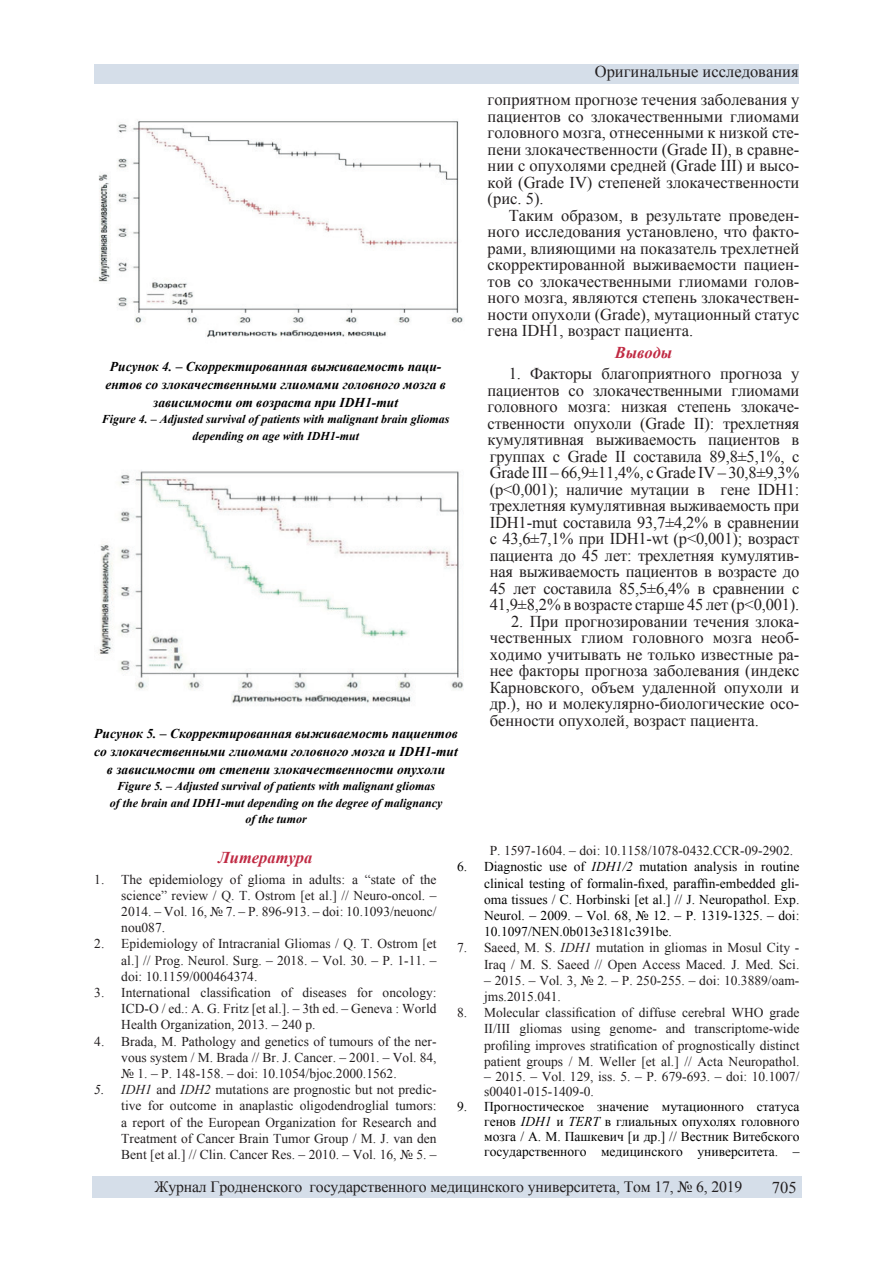
<style>
.page{position:relative;width:893px;height:1263px;background:#fff}
.page>*{position:absolute;margin:0;border:0;box-sizing:border-box;transform-origin:0 0}
.t1{font:16.5px/16.5px "Times New Roman";color:#231f20;text-align:justify}
.t2{font:italic 700 16.5px "Times New Roman";color:#c02a43}
.t3{font:15.75px "Times New Roman";letter-spacing:-.01em;color:#231f20}
.t4{font:13.5px/16.2px "Times New Roman";color:#231f20;text-align:justify}
.t5{font:13.5px/16.2px "Times New Roman";color:#000001;text-align:justify}
.t6{font:italic 700 13.5px/18px "Times New Roman";color:#000001;text-align:center}
.t7{font:italic 700 12px/16.5px "Times New Roman";color:#000001;text-align:center}
.s1{font-style:italic}
</style>
<div class="page">
<div style="left:94px;top:65px;width:705px;height:19px;background:#d5dee9"></div>
<div style="left:92px;top:1176px;width:709px;height:22px;background:#d5dee9"></div>
<img style="left:98px;top:120px;width:365px;height:218px">
<img style="left:98px;top:470px;width:366px;height:234px">
<p class="t1" style="left:595px;top:63px;width:205px">Оригинальные исследования</p>
<p class="t1" style="left:488px;top:91px;width:313px">гоприятном прогнозе течения заболевания у пациентов со злокачественными глиомами головного мозга, отнесенными к низкой сте&shy;пени злокачественности (Grade II), в сравне&shy;нии с опухолями средней (Grade III) и высо&shy;кой (Grade IV) степеней злокачественности (рис. 5).</p>
<p class="t1" style="left:488px;top:206px;width:313px;text-indent:21px">Таким образом, в результате проведен&shy;ного исследования установлено, что факто&shy;рами, влияющими на показатель трехлетней скорректированной выживаемости пациен&shy;тов со злокачественными глиомами голов&shy;ного мозга, являются степень злокачествен&shy;ности опухоли (Grade), мутационный статус гена IDH1, возраст пациента.</p>
<p class="t2" style="left:615px;top:341px;width:59px">Выводы</p>
<p class="t1" style="left:488px;top:365px;width:313px;text-indent:21px">1. Факторы благоприятного прогноза у пациентов со злокачественными глиомами головного мозга: низкая степень злокаче&shy;ственности опухоли (Grade II): трехлетняя кумулятивная выживаемость пациентов в группах с Grade II составила 89,8±5,1%, с Grade III – 66,9±11,4%, с Grade IV – 30,8±9,3% (p&lt;0,001); наличие мутации в гене IDH1: трехлетняя кумулятивная выживаемость при IDH1-mut составила 93,7±4,2% в сравнении с 43,6±7,1% при IDH1-wt (р&lt;0,001); возраст пациента до 45 лет: трехлетняя кумулятив&shy;ная выживаемость пациентов в возрасте до 45 лет составила 85,5±6,4% в сравнении с 41,9±8,2% в возрасте старше 45 лет (р&lt;0,001).</p>
<p class="t1" style="left:490px;top:612px;width:311px;text-indent:21px">2. При прогнозировании течения злока&shy;чественных глиом головного мозга необ&shy;ходимо учитывать не только известные ра&shy;нее факторы прогноза заболевания (индекс Карновского, объем удаленной опухоли и др.), но и молекулярно-биологические осо&shy;бенности опухолей, возраст пациента.</p>
<p class="t6" style="left:105px;top:357px;width:342px">Рисунок 4. – Скорректированная выживаемость паци&shy;ентов со злокачественными глиомами головного мозга в зависимости от возраста при IDH1-mut</p>
<p class="t7" style="left:102px;top:410px;width:349px">Figure 4. – Adjusted survival of patients with malignant brain gliomas depending on age with IDH1-mut</p>
<p class="t6" style="left:94px;top:724px;width:365px">Рисунок 5. – Скорректированная выживаемость пациентов со злокачественными глиомами головного мозга и IDH1-mut в зависимости от степени злокачественности опухоли</p>
<p class="t7" style="left:110px;top:777px;width:334px">Figure 5. – Adjusted survival of patients with malignant gliomas<br>of the brain and IDH1-mut depending on the degree of malignancy of the tumor</p>
<p class="t2" style="left:219px;top:846px;width:95px">Литература</p>
<p class="t4" style="left:121px;top:871px;width:317px;text-indent:-27px">1. The epidemiology of glioma in adults: a “state of the science” review / Q. T. Ostrom [et al.] // Neuro-оncol. – 2014. – Vol. 16, № 7. – P. 896-913. – doi: 10.1093/neuonc/ nou087.</p>
<p class="t4" style="left:121px;top:935px;width:317px;text-indent:-27px">2. Epidemiology of Intracranial Gliomas / Q. T. Ostrom [et al.] // Prog. Neurol. Surg. – 2018. – Vol. 30. – P. 1-11. – doi: 10.1159/000464374.</p>
<p class="t4" style="left:121px;top:984px;width:317px;text-indent:-27px">3. International classification of diseases for oncology:<br>ICD-O / ed.: A. G. Fritz [et al.]. – 3th ed. – Geneva : World Health Organization, 2013. – 240 р.</p>
<p class="t4" style="left:121px;top:1033px;width:317px;text-indent:-27px">4. Brada, M. Pathology and genetics of tumours of the ner&shy;vous system / M. Brada // Br. J. Cancer. – 2001. – Vol. 84, № 1. – P. 148-158. – doi: 10.1054/bjoc.2000.1562.</p>
<p class="t4" style="left:121px;top:1081px;width:317px;text-indent:-27px"><span class="s1">5. IDH1</span> and <span class="s1">IDH2</span> mutations are prognostic but not predic&shy;tive for outcome in anaplastic oligodendroglial tumors: a report of the European Organization for Research and Treatment of Cancer Brain Tumor Group / M. J. van den Bent [et al.] // Clin. Cancer Res. – 2010. – Vol. 16, № 5. –</p>
<p class="t4" style="left:490px;top:842px;width:305px">P. 1597-1604. – doi: 10.1158/1078-0432.CCR-09-2902.</p>
<p class="t5" style="left:484px;top:858px;width:317px;text-indent:-27px">6. Diagnostic use of <span class="s1">IDH1/2</span> mutation analysis in routine clinical testing of formalin-fixed, paraffin-embedded gli&shy;oma tissues / C. Horbinski [et al.] // J. Neuropathol. Exp.<br>Neurol. – 2009. – Vol. 68, № 12. – P. 1319-1325. – doi:<br>10.1097/NEN.0b013e3181c391be.</p>
<p class="t4" style="left:457px;top:939px;width:344px;text-align:right">7. Saeed, M. S. <span class="s1">IDH1</span> mutation in gliomas in Mosul City -<br>Iraq / M. S. Saeed // Open Access Maced. J. Med. Sci.</p>
<p class="t4" style="left:484px;top:972px;width:317px">– 2015. – Vol. 3, № 2. – P. 250-255. – doi: 10.3889/oam&shy;jms.2015.041.</p>
<p class="t4" style="left:484px;top:1004px;width:317px;text-indent:-27px">8. Molecular classification of diffuse cerebral WHO grade II/III gliomas using genome- and transcriptome-wide profiling improves stratification of prognostically distinct patient groups / M. Weller [et al.] // Acta Neuropathol.</p>
<p class="t4" style="left:484px;top:1068px;width:317px;line-height:15px">– 2015. – Vol. 129, iss. 5. – P. 679-693. – doi: 10.1007/ s00401-015-1409-0.</p>
<p class="t5" style="left:484px;top:1098px;width:317px;line-height:15px;text-indent:-27px">9. Прогностическое значение мутационного статуса генов <span class="s1">IDH1</span> и <span class="s1">TERT</span> в глиальных опухолях головного мозга / А. М. Пашкевич [и др.] // Вестник Витебского государственного медицинского университета. –</p>
<p class="t3" style="left:154px;top:1176px;width:589px">Журнал Гродненского государственного медицинского университета, Том 17, № 6, 2019</p>
<p class="t1" style="left:772px;top:1178px;width:26px">705</p>
</div>
